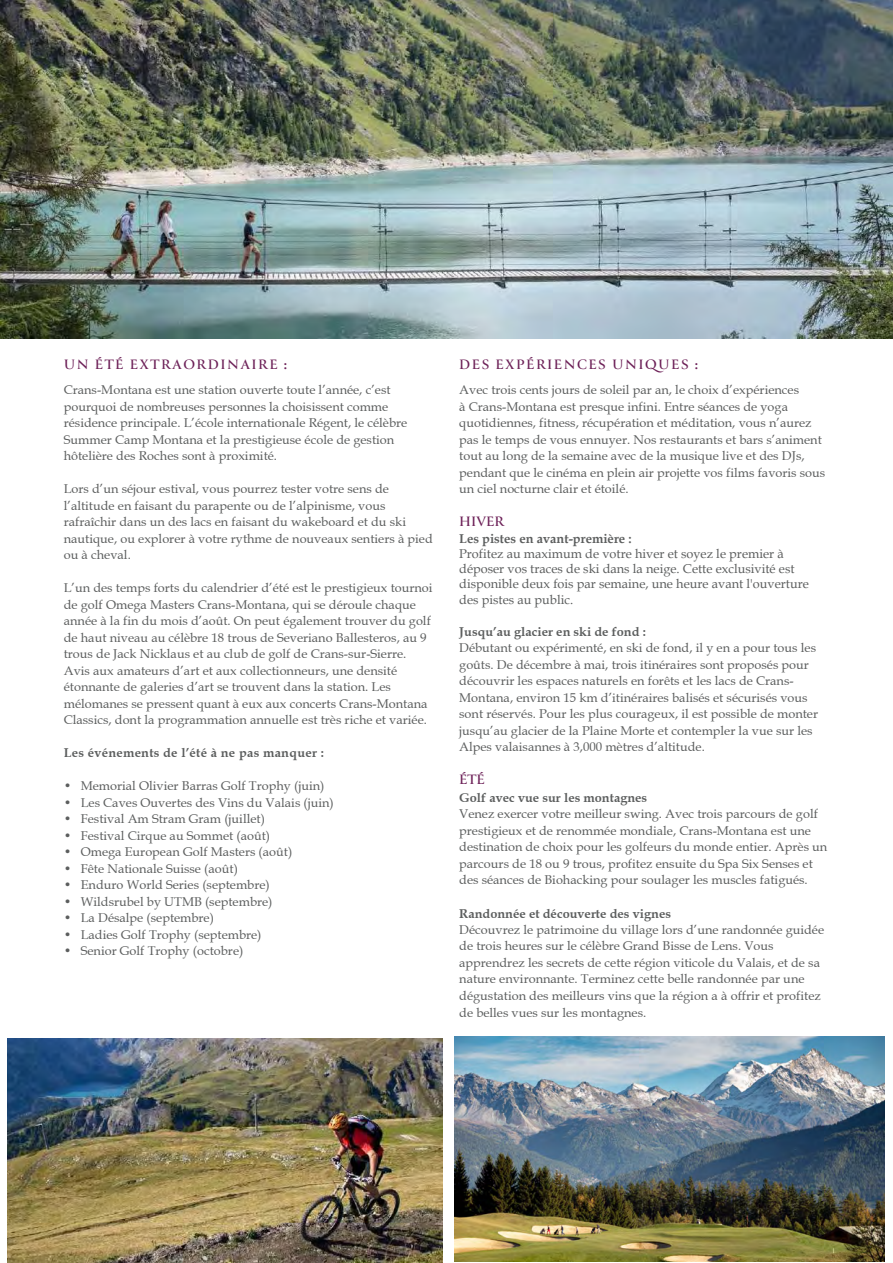
<style>
.page{position:relative;width:893px;height:1263px;background:#fff}
.page>*{position:absolute;margin:0;border:0;box-sizing:border-box;transform-origin:0 0}
.t1{font:700 15px "Canto";letter-spacing:.1em;color:#6d2158}
.t2{font:12.75px/16.5px "Book Antiqua";color:#5c5e5e}
.t3{font:700 12.75px "Book Antiqua";color:#5c5e5e}
.t4{font:700 12.75px "Book Antiqua";letter-spacing:.02em;color:#5c5e5e}
</style>
<div class="page">
<img style="left:8px;top:1038px;width:435px;height:225px">
<img style="left:0;top:0;width:893px;height:338px">
<img style="left:455px;top:1037px;width:430px;height:225px">
<p class="t1" style="left:64px;top:355px;width:225px">UN ÉTÉ EXTRAORDINAIRE :</p>
<p class="t2" style="left:64px;top:382px;width:345px">Crans-Montana est une station ouverte toute l’année, c’est pourquoi de nombreuses personnes la choisissent comme résidence principale. L’école internationale Régent, le célèbre Summer Camp Montana et la prestigieuse école de gestion hôtelière des Roches sont à proximité.</p>
<p class="t2" style="left:64px;top:481px;width:371px">Lors d’un séjour estival, vous pourrez tester votre sens de l’altitude en faisant du parapente ou de l’alpinisme, vous rafraîchir dans un des lacs en faisant du wakeboard et du ski nautique, ou explorer à votre rythme de nouveaux sentiers à pied ou à cheval.</p>
<p class="t2" style="left:64px;top:580px;width:370px">L’un des temps forts du calendrier d’été est le prestigieux tournoi de golf Omega Masters Crans-Montana, qui se déroule chaque année à la fin du mois d’août. On peut également trouver du golf de haut niveau au célèbre 18 trous de Severiano Ballesteros, au 9 trous de Jack Nicklaus et au club de golf de Crans-sur-Sierre.<br>Avis aux amateurs d’art et aux collectionneurs, une densité étonnante de galeries d’art se trouvent dans la station. Les mélomanes se pressent quant à eux aux concerts Crans-Montana Classics, dont la programmation annuelle est très riche et variée.</p>
<p class="t4" style="left:64px;top:745px;width:262px">Les événements de l’été à ne pas manquer :</p>
<p class="t2" style="left:64px;top:778px;width:262px">• Memorial Olivier Barras Golf Trophy (juin)</p>
<p class="t2" style="left:64px;top:794px;width:272px">• Les Caves Ouvertes des Vins du Valais (juin)</p>
<p class="t2" style="left:64px;top:811px;width:203px">• Festival Am Stram Gram (juillet)</p>
<p class="t2" style="left:64px;top:827px;width:208px">• Festival Cirque au Sommet (août)</p>
<p class="t2" style="left:64px;top:844px;width:230px">• Omega European Golf Masters (août)</p>
<p class="t2" style="left:64px;top:860px;width:176px">• Fête Nationale Suisse (août)</p>
<p class="t2" style="left:64px;top:877px;width:207px">• Enduro World Series (septembre)</p>
<p class="t2" style="left:64px;top:893px;width:210px">• Wildsrubel by UTMB (septembre)</p>
<p class="t2" style="left:64px;top:910px;width:152px">• La Désalpe (septembre)</p>
<p class="t2" style="left:64px;top:926px;width:199px">• Ladies Golf Trophy (septembre)</p>
<p class="t2" style="left:64px;top:943px;width:181px">• Senior Golf Trophy (octobre)</p>
<p class="t1" style="left:459px;top:355px;width:240px">DES EXPÉRIENCES UNIQUES :</p>
<p class="t2" style="left:459px;top:382px;width:368px">Avec trois cents jours de soleil par an, le choix d’expériences<br>à Crans-Montana est presque infini. Entre séances de yoga quotidiennes, fitness, récupération et méditation, vous n’aurez pas le temps de vous ennuyer. Nos restaurants et bars s’animent tout au long de la semaine avec de la musique live et des DJs, pendant que le cinéma en plein air projette vos films favoris sous un ciel nocturne clair et étoilé.</p>
<p class="t1" style="left:459px;top:512px;width:46px">HIVER</p>
<p class="t3" style="left:459px;top:530px;width:174px">Les pistes en avant-première :</p>
<p class="t2" style="left:459px;top:545px;width:351px;line-height:15.3px">Profitez au maximum de votre hiver et soyez le premier à déposer vos traces de ski dans la neige. Cette exclusivité est disponible deux fois par semaine, une heure avant l'ouverture des pistes au public.</p>
<p class="t3" style="left:459px;top:624px;width:188px">Jusqu’au glacier en ski de fond :</p>
<p class="t2" style="left:459px;top:639px;width:360px">Débutant ou expérimenté, en ski de fond, il y en a pour tous les goûts. De décembre à mai, trois itinéraires sont proposés pour découvrir les espaces naturels en forêts et les lacs de Crans-Montana, environ 15 km d’itinéraires balisés et sécurisés vous sont réservés. Pour les plus courageux, il est possible de monter jusqu’au glacier de la Plaine Morte et contempler la vue sur les Alpes valaisannes à 3,000 mètres d’altitude.</p>
<p class="t1" style="left:459px;top:770px;width:27px">ÉTÉ</p>
<p class="t3" style="left:459px;top:790px;width:190px">Golf avec vue sur les montagnes</p>
<p class="t2" style="left:459px;top:806px;width:370px">Venez exercer votre meilleur swing. Avec trois parcours de golf prestigieux et de renommée mondiale, Crans-Montana est une destination de choix pour les golfeurs du monde entier. Après un parcours de 18 ou 9 trous, profitez ensuite du Spa Six Senses et des séances de Biohacking pour soulager les muscles fatigués.</p>
<p class="t3" style="left:459px;top:906px;width:213px">Randonnée et découverte des vignes</p>
<p class="t2" style="left:459px;top:921px;width:366px">Découvrez le patrimoine du village lors d’une randonnée guidée de trois heures sur le célèbre Grand Bisse de Lens. Vous apprendrez les secrets de cette région viticole du Valais, et de sa nature environnante. Terminez cette belle randonnée par une dégustation des meilleurs vins que la région a à offrir et profitez de belles vues sur les montagnes.</p>
</div>
